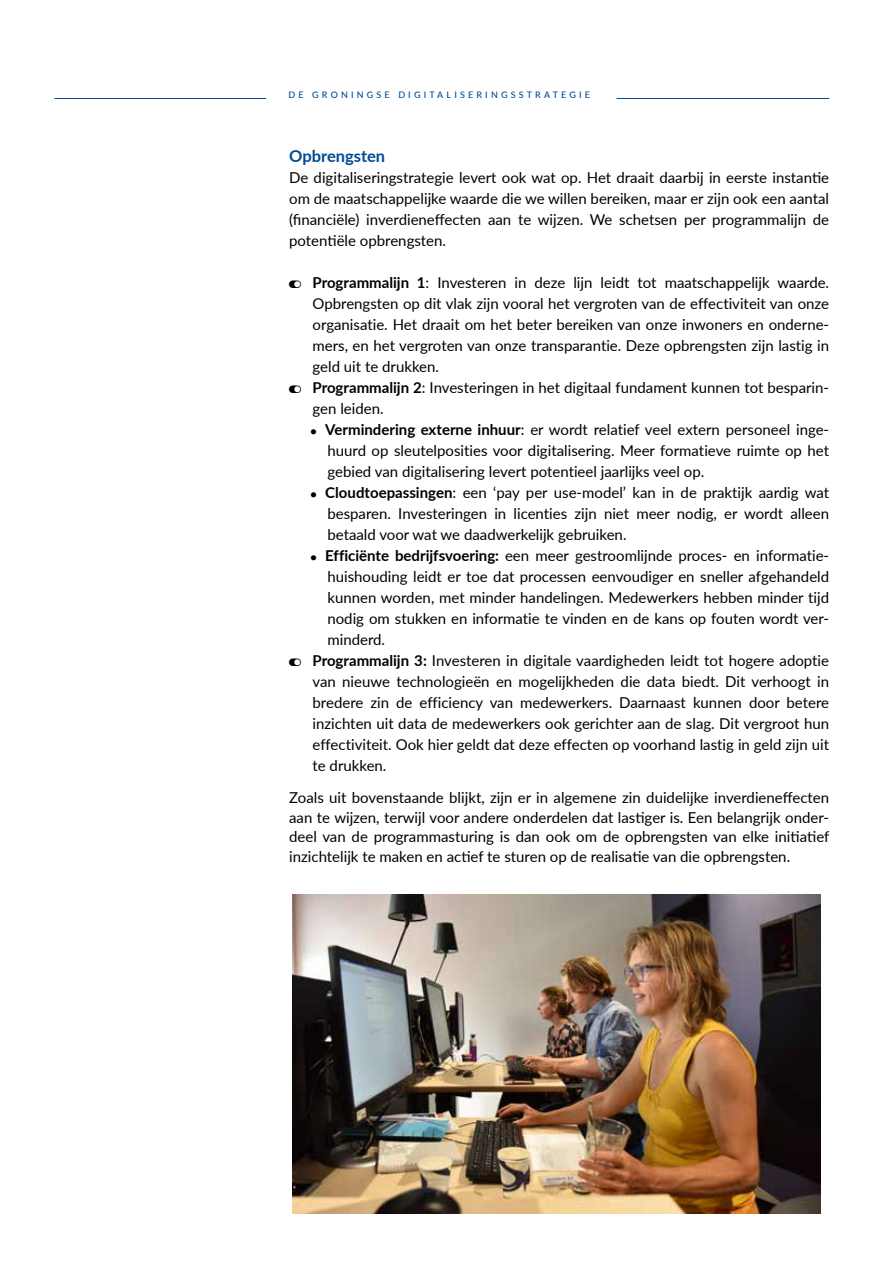
<style>
.page{position:relative;width:893px;height:1263px;background:#fff}
.page>*{position:absolute;margin:0;border:0;box-sizing:border-box;transform-origin:0 0}
._1_1_1{font:700 16.5px "Lato";color:#004b93}
.broodtekst{font:15px/21px "Lato";color:#000;text-align:justify}
.t1{font:500 9px "Lato";letter-spacing:.35em;color:#004b93}
.s1{font-weight:700}
.s2{font-size:10.5px}
</style>
<div class="page">
<img style="left:292px;top:895px;width:529px;height:318px">
<hr style="left:55px;top:98px;width:211px;height:1px;background:#004b93">
<hr style="left:617px;top:98px;width:212px;height:1px;background:#004b93">
<p class="t1" style="left:288px;top:88px;width:303px">DE GRONINGSE DIGITALISERINGSSTRATEGIE</p>
<h3 class="_1_1_1" style="left:289px;top:144px;width:98px">Opbrengsten</h3>
<p class="broodtekst" style="left:289px;top:166px;width:542px">De digitaliseringstrategie levert ook wat op. Het draait daarbij in eerste instantie om de maatschappelijke waarde die we willen bereiken, maar er zijn ook een aantal (financiële) inverdieneffecten aan te wijzen. We schetsen per programmalijn de potentiële opbrengsten.</p>
<p class="broodtekst" style="left:313px;top:271px;width:518px"><span class="s1">Programmalijn 1</span>: Investeren in deze lijn leidt tot maatschappelijk waarde.<br>Opbrengsten op dit vlak zijn vooral het vergroten van de effectiviteit van onze organisatie. Het draait om het beter bereiken van onze inwoners en onderne&shy;mers, en het vergroten van onze transparantie. Deze opbrengsten zijn lastig in geld uit te drukken.</p>
<p class="broodtekst" style="left:313px;top:376px;width:518px"><span class="s1">Programmalijn 2</span>: Investeringen in het digitaal fundament kunnen tot besparin&shy;gen leiden.</p>
<p class="broodtekst" style="left:327px;top:418px;width:503px;text-indent:-17px"><span class="s2">●</span> <span class="s1">Vermindering externe inhuur</span>: er wordt relatief veel extern personeel inge&shy;huurd op sleutelposities voor digitalisering. Meer formatieve ruimte op het gebied van digitalisering levert potentieel jaarlijks veel op.</p>
<p class="broodtekst" style="left:327px;top:481px;width:503px;text-indent:-17px"><span class="s2">●</span> <span class="s1">Cloudtoepassingen</span>: een ‘pay per use-model’ kan in de praktijk aardig wat besparen. Investeringen in licenties zijn niet meer nodig, er wordt alleen betaald voor wat we daadwerkelijk gebruiken.</p>
<p class="broodtekst" style="left:327px;top:544px;width:503px;text-indent:-17px"><span class="s2">●</span> <span class="s1">Efficiënte bedrijfsvoering:</span> een meer gestroomlijnde proces- en informatie&shy;huishouding leidt er toe dat processen eenvoudiger en sneller afgehandeld kunnen worden, met minder handelingen. Medewerkers hebben minder tijd nodig om stukken en informatie te vinden en de kans op fouten wordt ver&shy;minderd.</p>
<p class="broodtekst" style="left:313px;top:649px;width:518px"><span class="s1">Programmalijn 3:</span> Investeren in digitale vaardigheden leidt tot hogere adoptie van nieuwe technologieën en mogelijkheden die data biedt. Dit verhoogt in bredere zin de efficiency van medewerkers. Daarnaast kunnen door betere inzichten uit data de medewerkers ook gerichter aan de slag. Dit vergroot hun effectiviteit. Ook hier geldt dat deze effecten op voorhand lastig in geld zijn uit te drukken.</p>
<p class="broodtekst" style="left:289px;top:787px;width:542px;line-height:19.5px">Zoals uit bovenstaande blijkt, zijn er in algemene zin duidelijke inverdieneffecten aan te wijzen, terwijl voor andere onderdelen dat lastiger is. Een belangrijk onder&shy;deel van de programmasturing is dan ook om de opbrengsten van elke initiatief inzichtelijk te maken en actief te sturen op de realisatie van die opbrengsten.</p>
</div>
